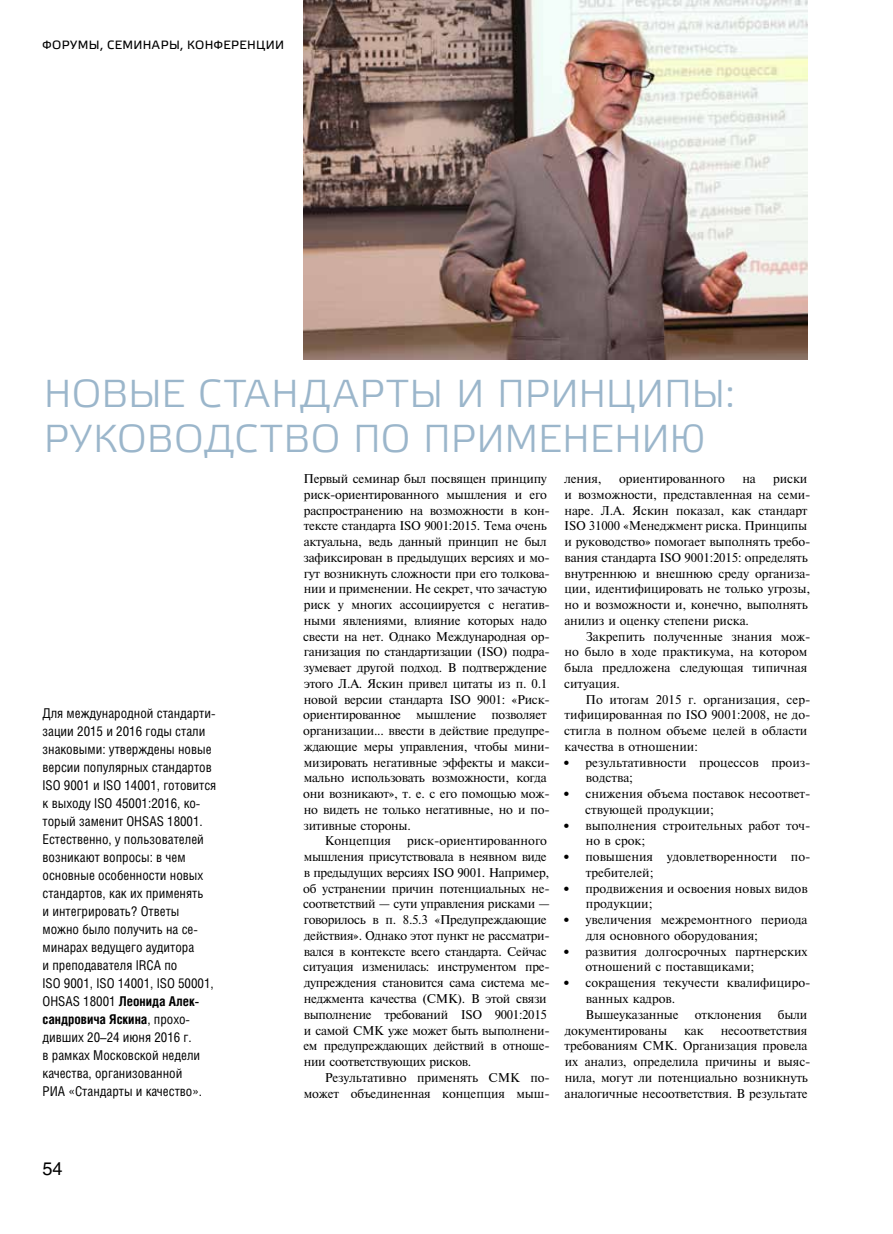
<style>
.page{position:relative;width:893px;height:1234px;background:#fff}
.page>*{position:absolute;margin:0;border:0;box-sizing:border-box;transform-origin:0 0}
.t1{font:39px/45px "Elektra Light Pro";letter-spacing:.005em;color:#9bb6cb}
.t2{font:18px "Helios";color:#000}
.t3{font:13.5px/18px "Helios Cond";color:#000}
.t4{font:12px/15.8px "PT Newton Cyrillic";letter-spacing:-.01em;color:#000}
.t5{font:12px "Elektra Text Pro";letter-spacing:.035em;color:#000}
.s1{font-weight:700}
.s2{font-family:"Pragmatica C";font-weight:700}
</style>
<div class="page">
<img style="left:303px;top:0;width:505px;height:359px">
<p class="t5" style="left:43px;top:38px;width:243px">ФОРУМЫ, СЕМИНАРЫ, КОНФЕРЕНЦИИ</p>
<h1 class="t1" style="left:44px;top:372px;width:692px">НОВЫЕ СТАНДАРТЫ И ПРИНЦИПЫ:<br>РУКОВОДСТВО ПО ПРИМЕНЕНИЮ</h1>
<p class="t3" style="left:43px;top:704px;width:175px">Для международной стандарти&shy;зации 2015 и 2016 годы стали знаковыми: утверждены новые версии популярных стандартов<br>ISO 9001 и ISO 14001, готовится к выходу ISO 45001:2016, ко&shy;торый заменит OHSAS 18001.<br>Естественно, у пользователей возникают вопросы: в чем основные особенности новых стандартов, как их применять<br>и интегрировать? Ответы можно было получить на се&shy;минарах ведущего аудитора<br>и преподавателя IRCA по<br>ISO 9001, ISO 14001, ISO 50001,<br>OHSAS 18001 <span class="s1">Леонида Алек&shy;сандровича Яскина</span>, прохо&shy;дивших 20–24 июня 2016 г.<br>в рамках Московской недели качества, организованной<br>РИА «Стандарты и качество».</p>
<h2 class="t2" style="left:43px;top:1157px;width:22px">54</h2>
<p class="t4" style="left:303px;top:471px;width:248px">Первый семинар был посвящен принципу риск-ориентированного мышления и его распространению на возможности в кон&shy;тексте стандарта ISO 9001:2015. Тема очень актуальна, ведь данный принцип не был зафиксирован в предыдущих версиях и мо&shy;гут возникнуть сложности при его толкова&shy;нии и применении. Не секрет, что зачастую риск у многих ассоциируется с негатив&shy;ными явлениями, влияние которых надо свести на нет. Однако Международная ор&shy;ганизация по стандартизации (ISO) подра&shy;зумевает другой подход. В подтверждение этого Л.А. Яскин привел цитаты из п. 0.1 новой версии стандарта ISO 9001: «Риск&shy;ориентированное</p>
<p class="t4" style="left:416px;top:707px;width:62px">мышление</p>
<p class="t4" style="left:491px;top:707px;width:57px">позволяет</p>
<p class="t4" style="left:303px;top:722px;width:248px">организации... ввести в действие предупре-</p>
<p class="t4" style="left:304px;top:738px;width:247px">ждающие меры управления, чтобы мини-</p>
<p class="t4" style="left:304px;top:754px;width:247px">мизировать негативные эффекты и макси-</p>
<p class="t4" style="left:304px;top:770px;width:244px">мально использовать возможности, когда</p>
<p class="t4" style="left:303px;top:785px;width:248px">они возникают», т. е. с его помощью мож-</p>
<p class="t4" style="left:304px;top:801px;width:247px">но видеть не только негативные, но и по-</p>
<p class="t4" style="left:304px;top:817px;width:109px">зитивные стороны.</p>
<p class="t4" style="left:325px;top:833px;width:68px">Концепция</p>
<p class="t4" style="left:303px;top:833px;width:248px;text-indent:104px">риск-ориентированного мышления присутствовала в неявном виде в предыдущих версиях ISO 9001. Например, об устранении причин потенциальных не&shy;соответствий — сути управления рисками — говорилось в п. 8.5.3 «Предупреждающие действия». Однако этот пункт не рассматри&shy;вался в контексте всего стандарта. Сейчас ситуация изменилась: инструментом пре&shy;дупреждения становится сама система ме&shy;неджмента качества (СМК). В этой связи выполнение требований ISO 9001:2015 и самой СМК уже может быть выполнени&shy;ем предупреждающих действий в отноше&shy;нии соответствующих рисков.</p>
<p class="t4" style="left:304px;top:1069px;width:247px;text-align:right">Результативно применять СМК по&shy;может объединенная концепция мыш-</p>
<p class="t4" style="left:564px;top:471px;width:248px;text-indent:209px">риски и возможности, представленная на семи&shy;наре. Л.А. Яскин показал, как стандарт ISO 31000 «Менеджмент риска. Принципы и руководство» помогает выполнять требо&shy;вания стандарта ISO 9001:2015: определять внутреннюю и внешнюю среду организа&shy;ции, идентифицировать не только угрозы, но и возможности и, конечно, выполнять анилиз и оценку степени риска.</p>
<p class="t4" style="left:564px;top:628px;width:248px;text-indent:22px">Закрепить полученные знания мож&shy;но было в ходе практикума, на котором была предложена следующая типичная ситуация.</p>
<p class="t4" style="left:564px;top:691px;width:248px;text-indent:22px">По итогам 2015 г. организация, сер&shy;тифицированная по ISO 9001:2008, не до&shy;стигла в полном объеме целей в области качества в отношении:</p>
<p class="t4" style="left:586px;top:754px;width:226px;text-indent:-24px"><span class="s2">•</span> результативности процессов произ&shy;водства;</p>
<p class="t4" style="left:585px;top:785px;width:227px;text-indent:-23px"><span class="s2">•</span> снижения объема поставок несоответ&shy;ствующей продукции;</p>
<p class="t4" style="left:586px;top:817px;width:226px;text-indent:-24px"><span class="s2">•</span> выполнения строительных работ точ&shy;но в срок;</p>
<p class="t4" style="left:586px;top:848px;width:226px;text-indent:-23px"><span class="s2">•</span> повышения удовлетворенности по&shy;требителей;</p>
<p class="t4" style="left:586px;top:880px;width:223px;text-indent:-24px"><span class="s2">•</span> продвижения и освоения новых видов продукции;</p>
<p class="t4" style="left:586px;top:911px;width:223px;text-indent:-24px"><span class="s2">•</span> увеличения межремонтного периода для основного оборудования;</p>
<p class="t4" style="left:585px;top:943px;width:224px;text-indent:-23px"><span class="s2">•</span> развития долгосрочных партнерских отношений с поставщиками;</p>
<p class="t4" style="left:586px;top:974px;width:226px;text-indent:-23px"><span class="s2">•</span> сокращения текучести квалифициро&shy;ванных кадров.<br>Вышеуказанные</p>
<p class="t4" style="left:564px;top:471px;width:39px">ления,</p>
<p class="t4" style="left:619px;top:471px;width:107px">ориентированного</p>
<p class="t4" style="left:742px;top:471px;width:15px">на</p>
<p class="t4" style="left:695px;top:1006px;width:68px">отклонения</p>
<p class="t4" style="left:778px;top:1006px;width:31px">были</p>
<p class="t4" style="left:565px;top:1022px;width:104px">документированы</p>
<p class="t4" style="left:684px;top:1022px;width:21px">как</p>
<p class="t4" style="left:564px;top:1022px;width:248px;text-indent:156px">несоответствия требованиям СМК. Организация провела их анализ, определила причины и выяс&shy;нила, могут ли потенциально возникнуть аналогичные несоответствия. В результате</p>
</div>
